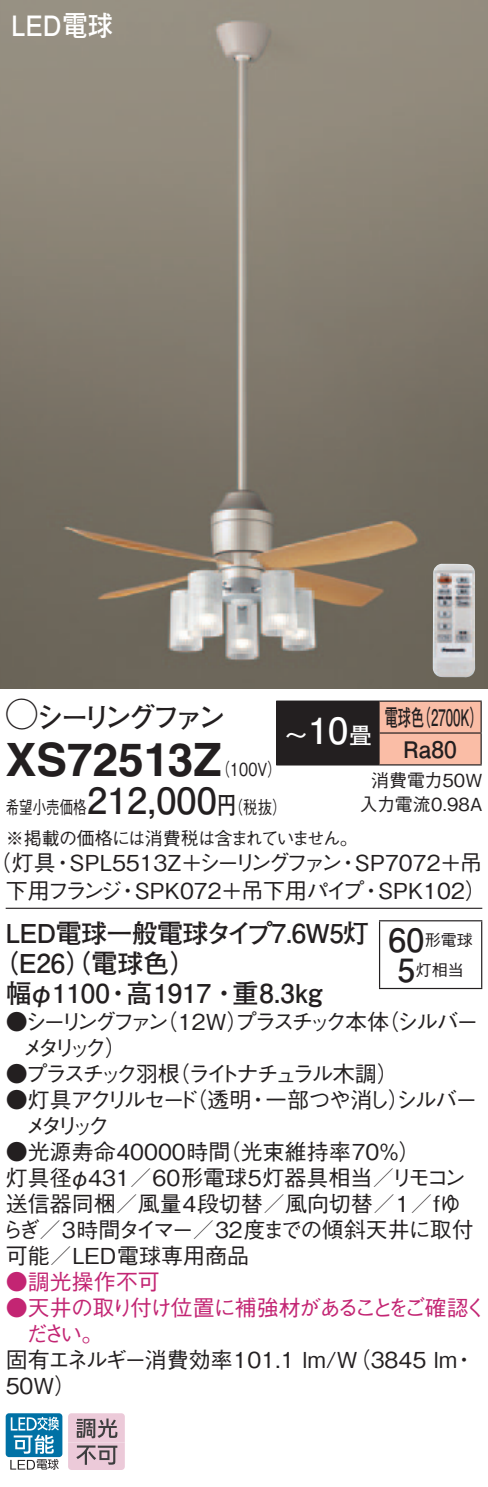
<style>
.page{position:relative;width:488px;height:1487px;background:#fff}
.page>*{position:absolute;margin:0;border:0;box-sizing:border-box;transform-origin:0 0}
.t1{font:700 46px "Helvetica LT Std";color:#231f20}
.t2{font:700 36px "Futo Go B101 Pro";color:#231f20}
.t3{font:700 36px "Futo Go B101 Pro";color:#fff}
.t4{font:700 32px "Futo Go B101 Pro";color:#231f20}
.t5{font:700 28px "Futo Go B101 Pro";letter-spacing:-.165em;color:#231f20}
.t6{font:700 28px "Futo Go B101 Pro";color:#fff;scale:.9 1}
.t7{font:700 26px "Futo Go B101 Pro";letter-spacing:-.025em;color:#231f20}
.t8{font:700 22.8px "Futo Go B101 Pro";color:#231f20;scale:.58 1}
.t9{font:700 22.8px "Futo Go B101 Pro";color:#231f20}
.t10{font:700 22.8px "Futo Go B101 Pro";color:#fff}
.t11{font:500 22px/26px "Gothic BBB Pro";color:#231f20}
.t12{font:500 22px/26px "Gothic BBB Pro";letter-spacing:-.085em;color:#c32573}
.t13{font:500 22px "Gothic BBB Pro";letter-spacing:-.195em;color:#231f20}
.t14{font:500 22px/26px "Gothic BBB Pro";letter-spacing:-.22em;color:#231f20}
.t15{font:500 22px "Gothic BBB Pro";letter-spacing:-.105em;color:#231f20}
.t16{font:500 22px "Gothic BBB Pro";letter-spacing:-.145em;color:#231f20}
.t17{font:500 22px "Gothic BBB Pro";letter-spacing:-.055em;color:#231f20}
.t18{font:500 22px "Gothic BBB Pro";letter-spacing:-.16em;color:#231f20}
.t19{font:500 22px "Gothic BBB Pro";letter-spacing:-.055em;color:#c32573}
.t20{font:500 18px/31.6px "Gothic BBB Pro";letter-spacing:-.04em;color:#231f20;scale:.75 1}
.t21{font:500 18px/24px "Gothic BBB Pro";color:#231f20;text-align:right}
.t22{font:500 18px "Gothic BBB Pro";color:#231f20;scale:.8 1}
.t23{font:500 16px "Gothic BBB Pro";color:#231f20}
.s1{font-family:"Ford Classification 1";font-weight:400;font-size:32px}
.s2{font-family:"Futo Go B101 Pro";font-weight:700;font-size:24px}
</style>
<div class="page">
<img style="left:0;top:0;width:488px;height:688px">
<div style="left:6px;top:1413px;width:56px;height:44px;background:#0071a5;border-radius:3px"></div>
<svg style="left:10px;top:1416px;width:49px;height:53px"></svg>
<svg style="left:68px;top:1413px;width:57px;height:56px;background:#c9aeba"></svg>
<hr style="left:6px;top:907px;width:476px;height:2px;background:#231f20">
<div style="left:277px;top:701px;width:102px;height:64px;background:#231f20"></div>
<div style="left:379px;top:702px;width:101px;height:62px;background:#fabda6"></div>
<hr style="left:379px;top:700px;width:102px;height:2px;background:#231f20">
<hr style="left:480px;top:701px;width:1px;height:31px;background:#231f20">
<hr style="left:276px;top:764px;width:103px;height:1px;background:#231f20">
<hr style="left:379px;top:732px;width:102px;height:1px;background:#231f20">
<hr style="left:480px;top:733px;width:1px;height:31px;background:#231f20">
<hr style="left:379px;top:764px;width:102px;height:1px;background:#231f20">
<hr style="left:276px;top:700px;width:103px;height:2px;background:#231f20">
<hr style="left:276px;top:701px;width:1px;height:32px;background:#231f20">
<hr style="left:276px;top:733px;width:1px;height:31px;background:#231f20">
<hr style="left:379px;top:921px;width:1px;height:67px;background:#231f20">
<hr style="left:379px;top:920px;width:103px;height:1px;background:#231f20">
<hr style="left:481px;top:921px;width:1px;height:67px;background:#231f20">
<hr style="left:379px;top:987px;width:103px;height:2px;background:#231f20">
<img style="left:432px;top:564px;width:43px;height:113px">
<p class="t6" style="left:11px;top:3px;width:114px">LED電球</p>
<p class="t5" style="left:6px;top:695px;width:222px"><span class="s1">A</span>シーリングファン</p>
<p class="t8" style="left:417px;top:699px;width:115px">（2700 (K</p>
<p class="t8" style="left:384px;top:699px;width:70px">電球色</p>
<h2 class="t3" style="left:308px;top:701px;width:42px">10</h2>
<p class="t10" style="left:349px;top:717px;width:24px">畳</p>
<p class="t10" style="left:284px;top:717px;width:24px">～</p>
<p class="t9" style="left:403px;top:730px;width:55px">Ra80</p>
<h1 class="t1" style="left:6px;top:732px;width:217px">XS72513Z</h1>
<p class="t22" style="left:217px;top:792px;width:88px">（<span class="s2">円</span>税抜(</p>
<p class="t22" style="left:216px;top:755px;width:84px">（100 (V</p>
<p class="t21" style="left:359px;top:766px;width:124px">消費電力50W入力電流0.98A</p>
<h2 class="t2" style="left:87px;top:771px;width:131px">212,000</h2>
<p class="t20" style="left:6px;top:789px;width:471px">希望小売価格<br>※掲載の価格には消費税は含まれていません。</p>
<p class="t11" style="left:-10px;top:847px;width:68px">（灯具</p>
<p class="t13" style="left:198px;top:845px;width:146px">シーリングファン</p>
<p class="t11" style="left:355px;top:847px;width:129px">SP7072＋吊</p>
<p class="t11" style="left:70px;top:847px;width:134px">SPL5513 ＋Z</p>
<p class="t11" style="left:52px;top:847px;width:23px">・</p>
<p class="t11" style="left:337px;top:847px;width:23px">・</p>
<p class="t11" style="left:378px;top:875px;width:110px">SPK102(</p>
<p class="t11" style="left:135px;top:875px;width:231px">SPK072＋吊下用パイプ</p>
<p class="t11" style="left:6px;top:875px;width:118px">下用フランジ</p>
<p class="t7" style="left:6px;top:912px;width:365px">LED電球一般電球タイプ7.6W 灯5</p>
<p class="t7" style="left:-8px;top:942px;width:206px">（E26（）電球色(</p>
<p class="t7" style="left:232px;top:972px;width:91px">重8.3kg</p>
<p class="t11" style="left:117px;top:875px;width:23px">・</p>
<p class="t11" style="left:360px;top:875px;width:23px">・</p>
<h3 class="t4" style="left:388px;top:914px;width:37px">60</h3>
<p class="t23" style="left:415px;top:957px;width:49px">灯相当</p>
<p class="t23" style="left:424px;top:927px;width:49px">形電球</p>
<h3 class="t4" style="left:397px;top:944px;width:19px">5</h3>
<p class="t7" style="left:6px;top:972px;width:106px">幅φ1100</p>
<p class="t7" style="left:126px;top:972px;width:112px">高1917・</p>
<p class="t7" style="left:105px;top:972px;width:28px">・</p>
<p class="t15" style="left:156px;top:1003px;width:234px">（12W プラスチック本体</p>
<p class="t11" style="left:226px;top:1005px;width:23px">）</p>
<p class="t11" style="left:377px;top:1005px;width:103px">（シルバー</p>
<p class="t13" style="left:6px;top:1003px;width:165px">●シーリングファン</p>
<p class="t11" style="left:22px;top:1031px;width:106px">メタリック(</p>
<p class="t16" style="left:168px;top:1055px;width:232px">（ライトナチュラル木調(</p>
<p class="t18" style="left:6px;top:1055px;width:176px">●プラスチック羽根</p>
<p class="t11" style="left:185px;top:1083px;width:67px">（透明</p>
<p class="t11" style="left:388px;top:1083px;width:23px">）</p>
<p class="t17" style="left:265px;top:1081px;width:214px">一部つや消しシルバー</p>
<p class="t14" style="left:25px;top:1083px;width:175px;text-indent:-19px">●灯具アクリルセードメタリック</p>
<p class="t11" style="left:247px;top:1083px;width:23px">・</p>
<p class="t11" style="left:219px;top:1135px;width:203px">（光束維持率70％(</p>
<p class="t11" style="left:6px;top:1135px;width:226px">●光源寿命40000時間</p>
<p class="t11" style="left:2px;top:1161px;width:473px">灯具径φ431／60形電球5灯器具相当／<br>送信器同梱／風量4段切替／風向切替／1／fゆらぎ／3時間タイマー／32度までの傾斜天井に取付可能／LED電球専用商品</p>
<p class="t19" style="left:6px;top:1263px;width:155px">●調光操作不可</p>
<p class="t12" style="left:26px;top:1291px;width:462px;text-indent:-20px">●天井の取り付け位置に補強材があることをご確認ください。</p>
<p class="t11" style="left:453px;top:1343px;width:23px">・</p>
<p class="t11" style="left:391px;top:1161px;width:76px">リモコン</p>
<p class="t11" style="left:6px;top:1343px;width:453px">固有エネルギー消費効率101.1 lm （W/ 3845 lm<br>50W(</p>
</div>
